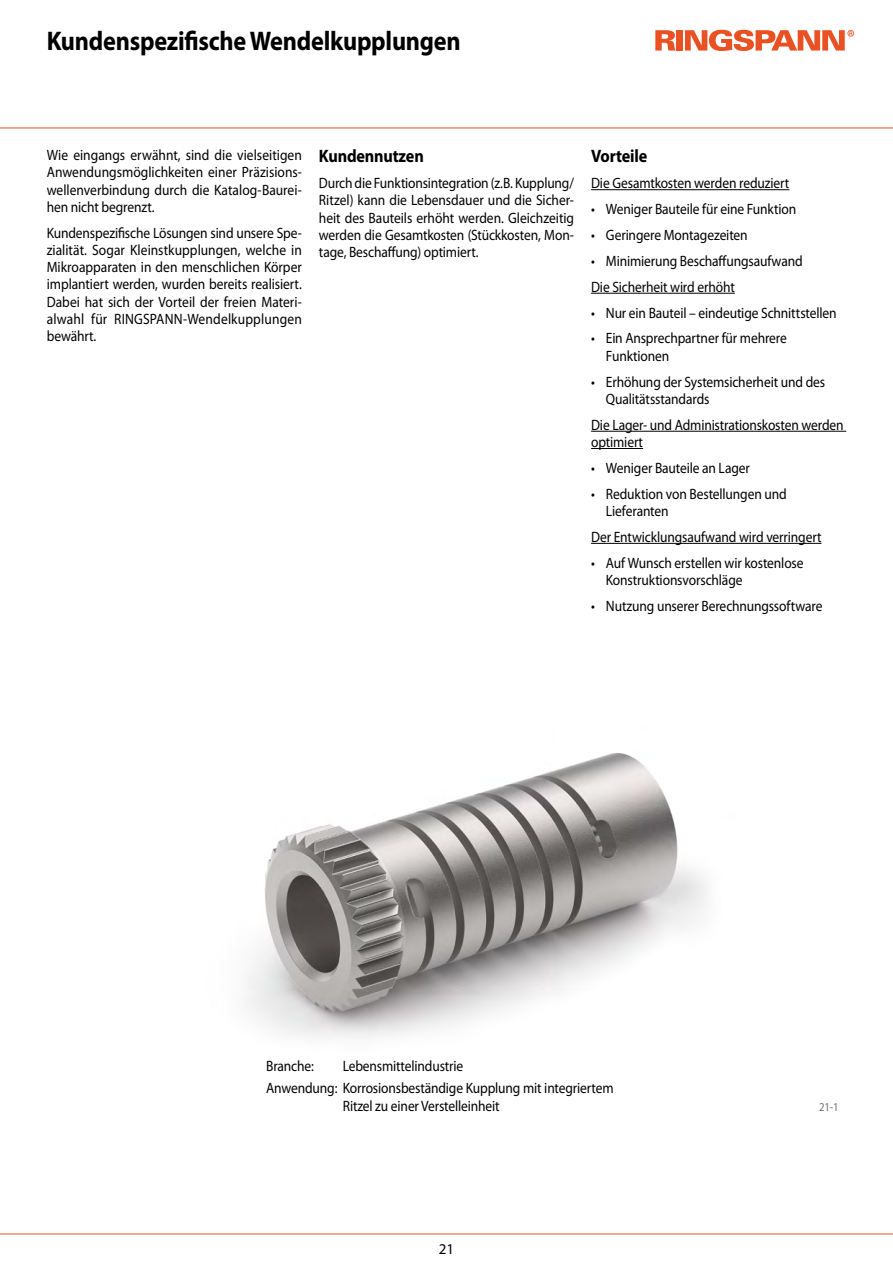
<style>
.page{position:relative;width:893px;height:1263px;background:#fff}
.page>*{position:absolute;margin:0;border:0;box-sizing:border-box;transform-origin:0 0}
.t1{font:700 27px "Myriad Pro";letter-spacing:-.01em;color:#000;scale:.9 1}
.t2{font:700 18px "Myriad Pro";letter-spacing:-.01em;color:#000;scale:.9 1}
.t3{font:15px/17.2px "Myriad Pro";letter-spacing:-.01em;color:#000;scale:.9 1}
.t4{font:15px "Myriad Pro";letter-spacing:-.01em;color:#000}
.t5{font:12px "Myriad Pro";color:#706f6f;scale:.9 1}
</style>
<div class="page">
<hr style="left:0;top:128px;width:893px;height:1px;background:#e95123">
<hr style="left:0;top:1233px;width:893px;height:1px;background:#e95123">
<svg style="left:655px;top:30px;width:20px;height:21px"></svg>
<div style="left:676px;top:30px;width:7px;height:21px;background:#e95123"></div>
<svg style="left:685px;top:30px;width:169px;height:21px"></svg>
<img style="left:247px;top:753px;width:460px;height:285px">
<hr style="left:591px;top:189px;width:198px;height:1px;background:#000">
<hr style="left:591px;top:293px;width:144px;height:1px;background:#000">
<hr style="left:591px;top:431px;width:255px;height:1px;background:#000">
<hr style="left:591px;top:448px;width:52px;height:1px;background:#000">
<hr style="left:591px;top:543px;width:230px;height:1px;background:#000">
<h1 class="t1" style="left:47px;top:23px;width:461px">Kundenspezifische Wendelkupplungen</h1>
<p class="t3" style="left:47px;top:146px;width:285px;text-align:justify">Wie eingangs erwähnt, sind die vielseitigen Anwendungsmöglichkeiten einer Präzisions&shy;wellenverbindung durch die Katalog-Baurei&shy;hen nicht begrenzt.</p>
<p class="t3" style="left:47px;top:224px;width:285px;text-align:justify">Kundenspezifische Lösungen sind unsere Spe&shy;zialität. Sogar Kleinstkupplungen, welche in Mikroapparaten in den menschlichen Körper implantiert werden, wurden bereits realisiert.<br>Dabei hat sich der Vorteil der freien Materi&shy;alwahl für RINGSPANN-Wendelkupplungen bewährt.</p>
<p class="t2" style="left:319px;top:145px;width:118px">Kundennutzen</p>
<p class="t3" style="left:319px;top:174px;width:285px;text-align:justify">Durch die Funktionsintegration (z.B. Kupplung/ Ritzel) kann die Lebensdauer und die Sicher&shy;heit des Bauteils erhöht werden. Gleichzeitig werden die Gesamtkosten (Stückkosten, Mon&shy;tage, Beschaffung) optimiert.</p>
<p class="t2" style="left:591px;top:145px;width:64px">Vorteile</p>
<p class="t3" style="left:591px;top:174px;width:222px">Die Gesamtkosten werden reduziert</p>
<p class="t3" style="left:591px;top:200px;width:229px">• Weniger Bauteile für eine Funktion</p>
<p class="t3" style="left:591px;top:226px;width:176px">• Geringere Montagezeiten</p>
<p class="t3" style="left:591px;top:248px;width:237px;line-height:25.8px">• Minimierung Beschaffungsaufwand<br>Die Sicherheit wird erhöht</p>
<p class="t3" style="left:591px;top:304px;width:274px">• Nur ein Bauteil – eindeutige Schnittstellen</p>
<p class="t3" style="left:606px;top:330px;width:203px;text-indent:-15px">• Ein Ansprechpartner für mehrere<br>Funktionen</p>
<p class="t3" style="left:606px;top:373px;width:245px;text-indent:-15px">• Erhöhung der Systemsicherheit und des<br>Qualitätsstandards</p>
<p class="t3" style="left:591px;top:416px;width:282px">Die Lager- und Administrationskosten werden optimiert</p>
<p class="t3" style="left:591px;top:459px;width:178px">• Weniger Bauteile an Lager</p>
<p class="t3" style="left:606px;top:485px;width:202px;text-indent:-15px">• Reduktion von Bestellungen und<br>Lieferanten</p>
<p class="t3" style="left:591px;top:528px;width:257px">Der Entwicklungsaufwand wird verringert</p>
<p class="t3" style="left:606px;top:554px;width:221px;text-indent:-15px">• Auf Wunsch erstellen wir kostenlose<br>Konstruktionsvorschläge</p>
<p class="t3" style="left:591px;top:597px;width:259px">• Nutzung unserer Berechnungssoftware</p>
<p class="t3" style="left:266px;top:1054px;width:387px;line-height:22.2px;text-indent:77px">Lebensmittelindustrie<br>Anwendung: Korrosionsbeständige Kupplung mit integriertem</p>
<p class="t3" style="left:343px;top:1097px;width:176px">Ritzel zu einer Verstelleinheit</p>
<p class="t3" style="left:266px;top:1057px;width:55px">Branche:</p>
<p class="t4" style="left:439px;top:1240px;width:17px">21</p>
<p class="t5" style="left:819px;top:1099px;width:23px">21-1</p>
</div>
